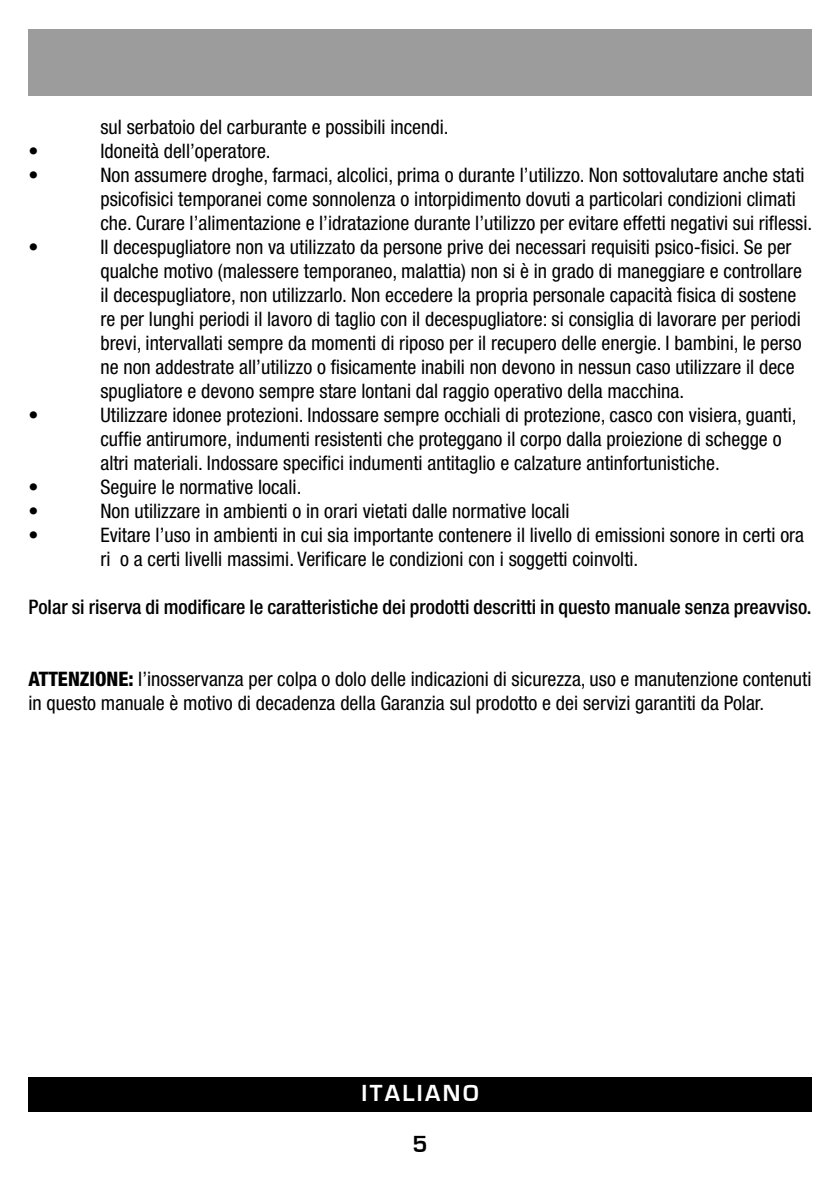
<style>
.page{position:relative;width:840px;height:1191px;background:#fff}
.page>*{position:absolute;margin:0;border:0;box-sizing:border-box;transform-origin:0 0}
.t1{font:700 24px "Eurostile";letter-spacing:.1em;color:#fff}
.t2{font:700 24px "Eurostile";color:#000}
.t3{font:condensed 20px/24px "Helvetica Neue LT Pro";color:#000}
.t4{font:500 condensed 20px "Helvetica Neue LT Pro";color:#000}
.s1{font-weight:800}
</style>
<div class="page">
<div style="left:28px;top:1077px;width:783px;height:34px;background:#000"></div>
<div style="left:28px;top:29px;width:783px;height:66px;background:#9c9c9c"></div>
<p class="t3" style="left:100px;top:114px;width:349px">sul serbatoio del carburante e possibili incendi.</p>
<p class="t3" style="left:28px;top:138px;width:11px">•</p>
<p class="t3" style="left:100px;top:138px;width:172px">Idoneità dell’operatore.</p>
<p class="t3" style="left:28px;top:162px;width:11px">•</p>
<p class="t3" style="left:100px;top:162px;width:713px">Non assumere droghe, farmaci, alcolici, prima o durante l’utilizzo. Non sottovalutare anche stati psicofisici temporanei come sonnolenza o intorpidimento dovuti a particolari condizioni climati che. Curare l’alimentazione e l’idratazione durante l’utilizzo per evitare effetti negativi sui riflessi.</p>
<p class="t3" style="left:28px;top:234px;width:11px">•</p>
<p class="t3" style="left:100px;top:234px;width:702px">Il decespugliatore non va utilizzato da persone prive dei necessari requisiti psico-fisici. Se per qualche motivo (malessere temporaneo, malattia) non si è in grado di maneggiare e controllare il decespugliatore, non utilizzarlo. Non eccedere la propria personale capacità fisica di sostene re per lunghi periodi il lavoro di taglio con il decespugliatore: si consiglia di lavorare per periodi brevi, intervallati sempre da momenti di riposo per il recupero delle energie. I bambini, le perso ne non addestrate all’utilizzo o fisicamente inabili non devono in nessun caso utilizzare il dece spugliatore e devono sempre stare lontani dal raggio operativo della macchina.</p>
<p class="t3" style="left:28px;top:402px;width:11px">•</p>
<p class="t3" style="left:100px;top:402px;width:697px">Utilizzare idonee protezioni. Indossare sempre occhiali di protezione, casco con visiera, guanti, cuffie antirumore, indumenti resistenti che proteggano il corpo dalla proiezione di schegge o altri materiali. Indossare specifici indumenti antitaglio e calzature antinfortunistiche.</p>
<p class="t3" style="left:28px;top:474px;width:11px">•</p>
<p class="t3" style="left:100px;top:474px;width:202px">Seguire le normative locali.</p>
<p class="t3" style="left:28px;top:498px;width:11px">•</p>
<p class="t3" style="left:100px;top:498px;width:470px">Non utilizzare in ambienti o in orari vietati dalle normative locali</p>
<p class="t3" style="left:28px;top:522px;width:11px">•</p>
<p class="t3" style="left:100px;top:522px;width:704px">Evitare l’uso in ambienti in cui sia importante contenere il livello di emissioni sonore in certi ora ri o a certi livelli massimi. Verificare le condizioni con i soggetti coinvolti.</p>
<p class="t4" style="left:28px;top:595px;width:784px">Polar si riserva di modificare le caratteristiche dei prodotti descritti in questo manuale senza preavviso.</p>
<p class="t3" style="left:28px;top:666px;width:784px"><span class="s1">ATTENZIONE:</span> l’inosservanza per colpa o dolo delle indicazioni di sicurezza, uso e manutenzione contenuti in questo manuale è motivo di decadenza della Garanzia sul prodotto e dei servizi garantiti da Polar.</p>
<p class="t1" style="left:361px;top:1079px;width:119px">ITALIANO</p>
<p class="t2" style="left:412px;top:1130px;width:17px">5</p>
</div>
